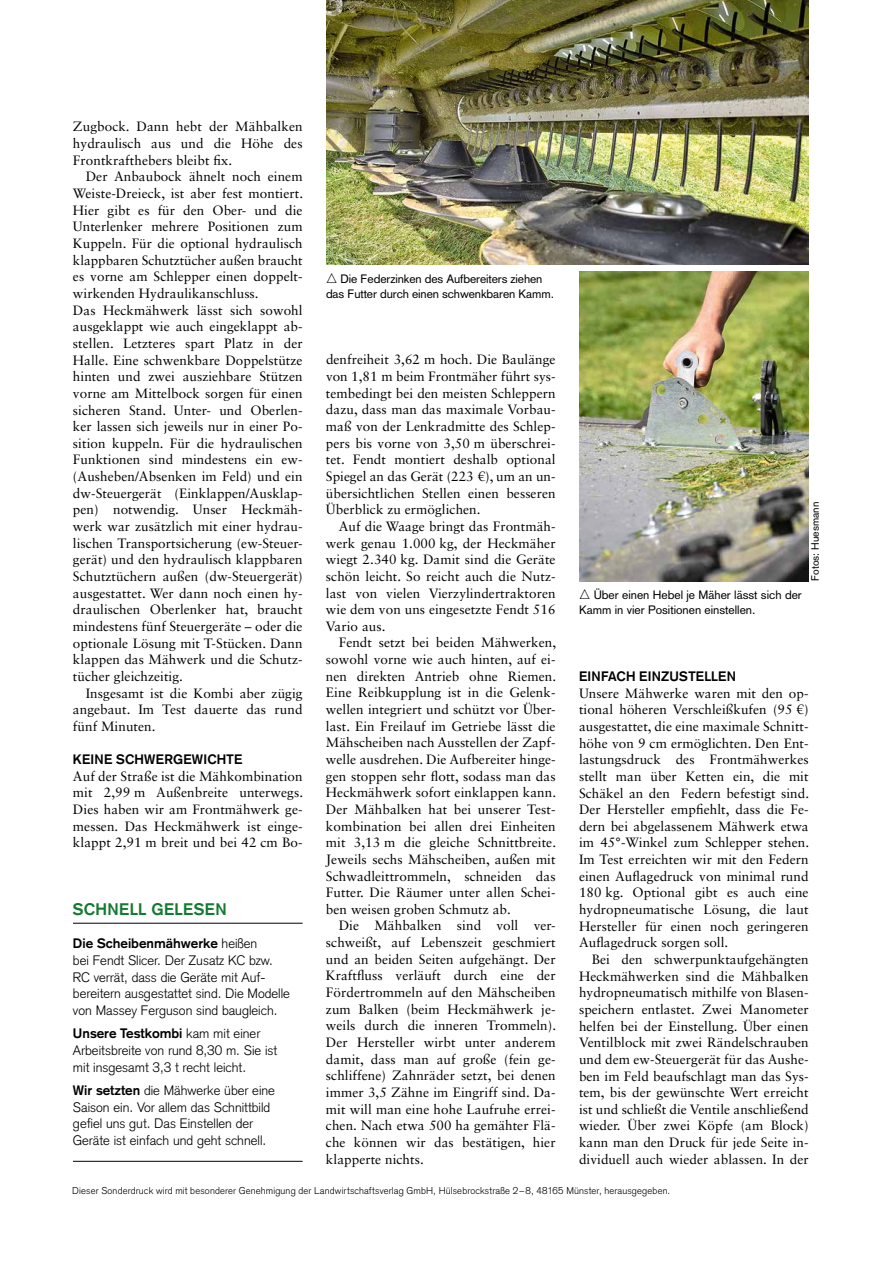
<style>
.page{position:relative;width:893px;height:1263px;background:#fff}
.page>*{position:absolute;margin:0;border:0;box-sizing:border-box;transform-origin:0 0}
.t1{font:700 16.5px "Basic Commercial LT Pro";letter-spacing:.025em;color:#137a31}
.t2{font:13.5px/16.6px "Sabon LT Std";letter-spacing:.005em;color:#000;text-align:justify}
.t3{font:300 13.5px/16.6px "Basic Commercial LT Pro";color:#000}
.t4{font:700 13.5px "Basic Commercial LT Pro";letter-spacing:.02em;color:#000}
.t5{font:12px/15px "Basic Commercial LT Pro";letter-spacing:-.01em;color:#000}
.t6{font:10.5px "Basic Commercial LT Pro";color:#000}
.t7{font:300 9.75px "Basic Commercial LT Pro";letter-spacing:.015em;color:#000}
.s1{font-weight:700}
</style>
<div class="page">
<hr style="left:73px;top:923px;width:230px;height:1px;background:#000">
<hr style="left:73px;top:1161px;width:230px;height:1px;background:#000">
<img style="left:326px;top:0;width:483px;height:265px">
<img style="left:579px;top:272px;width:230px;height:309px">
<p class="t2" style="left:73px;top:118px;width:231px">Zugbock. Dann hebt der Mähbalken hydraulisch aus und die Höhe des Frontkrafthebers bleibt fix.</p>
<p class="t2" style="left:73px;top:168px;width:232px;text-align:left;text-indent:13px">Der Anbaubock ähnelt noch einem Weiste-Dreieck, ist aber fest montiert.<br>Hier gibt es für den Ober- und die Unterlenker mehrere Positionen zum Kuppeln. Für die optional hydraulisch klappbaren Schutztücher außen braucht es vorne am Schlepper einen doppelt&shy;wirkenden Hydraulikanschluss.<br>Das Heckmähwerk lässt sich sowohl ausgeklappt wie auch eingeklappt ab&shy;stellen. Letzteres spart Platz in der Halle. Eine schwenkbare Doppelstütze hinten und zwei ausziehbare Stützen vorne am Mittelbock sorgen für einen sicheren Stand. Unter- und Oberlen&shy;ker lassen sich jeweils nur in einer Po&shy;sition kuppeln. Für die hydraulischen Funktionen sind mindestens ein ew-(Ausheben/Absenken im Feld) und ein dw-Steuergerät (Einklappen/Ausklap&shy;pen) notwendig. Unser Heckmäh&shy;werk war zusätzlich mit einer hydrau&shy;lischen Transportsicherung (ew-Steuer&shy;gerät) und den hydraulisch klappbaren Schutztüchern außen (dw-Steuergerät) ausgestattet. Wer dann noch einen hy&shy;draulischen Oberlenker hat, braucht mindestens fünf Steuergeräte – oder die optionale Lösung mit T-Stücken. Dann klappen das Mähwerk und die Schutz&shy;tücher gleichzeitig.</p>
<p class="t2" style="left:73px;top:684px;width:231px;text-indent:13px">Insgesamt ist die Kombi aber zügig angebaut. Im Test dauerte das rund fünf Minuten.</p>
<p class="t4" style="left:73px;top:751px;width:171px">KEINE SCHWERGEWICHTE</p>
<p class="t2" style="left:73px;top:768px;width:232px">Auf der Straße ist die Mähkombination mit 2,99 m Außenbreite unterwegs.<br>Dies haben wir am Frontmähwerk ge&shy;messen. Das Heckmähwerk ist einge&shy;klappt 2,91 m breit und bei 42 cm Bo-</p>
<p class="t1" style="left:73px;top:899px;width:155px">SCHNELL GELESEN</p>
<p class="t3" style="left:73px;top:935px;width:219px"><span class="s1">Die Scheibenmähwerke</span> heißen<br>bei Fendt Slicer. Der Zusatz KC bzw.<br>RC -verrät, dass die Geräte mit Auf&shy;bereitern ausgestattet sind. Die Modelle von Massey Ferguson sind baugleich.</p>
<p class="t3" style="left:73px;top:1025px;width:206px"><span class="s1">Unsere Testkombi</span> kam mit einer<br>Arbeitsbreite von rund 8,30 m. Sie ist mit insgesamt 3,3 t recht leicht.</p>
<p class="t3" style="left:73px;top:1082px;width:204px"><span class="s1">Wir setzten</span> die Mähwerke über eine Saison ein. Vor allem das Schnittbild gefiel uns gut. Das Einstellen der Geräte ist einfach und geht schnell.</p>
<p class="t5" style="left:326px;top:271px;width:230px">△ Die Federzinken des Aufbereiters ziehen das Futter durch einen schwenkbaren Kamm.</p>
<p class="t2" style="left:326px;top:351px;width:231px">denfreiheit 3,62 m hoch. Die Baulänge von 1,81 m beim Frontmäher führt sys&shy;tembedingt bei den meisten Schleppern dazu, dass man das maximale Vorbau&shy;maß von der Lenkradmitte des Schlep&shy;pers bis vorne von 3,50 m überschrei&shy;tet. Fendt montiert deshalb optional Spiegel an das Gerät (223 €), um an un&shy;übersichtlichen Stellen einen besseren Überblick zu ermöglichen.</p>
<p class="t2" style="left:326px;top:518px;width:231px;text-indent:13px">Auf die Waage bringt das Frontmäh&shy;werk genau 1.000 kg, der Heckmäher wiegt 2.340 kg. Damit sind die Geräte schön leicht. So reicht auch die Nutz&shy;last von vielen Vierzylindertraktoren wie dem von uns eingesetzte Fendt 516<br>Vario aus.</p>
<p class="t2" style="left:326px;top:634px;width:232px;text-indent:13px">Fendt setzt bei beiden Mähwerken, sowohl vorne wie auch hinten, auf ei&shy;nen direkten Antrieb ohne Riemen.<br>Eine Reibkupplung ist in die Gelenk&shy;wellen integriert und schützt vor Über&shy;last. Ein Freilauf im Getriebe lässt die Mähscheiben nach Ausstellen der Zapf&shy;welle ausdrehen. Die Aufbereiter hinge&shy;gen stoppen sehr flott, sodass man das Heckmähwerk sofort einklappen kann.<br>Der Mähbalken hat bei unserer Test&shy;kombination bei allen drei Einheiten mit 3,13 m die gleiche Schnittbreite.<br>Jeweils sechs Mähscheiben, außen mit Schwadleittrommeln, schneiden das Futter. Die Räumer unter allen Schei&shy;ben weisen groben Schmutz ab.</p>
<p class="t2" style="left:326px;top:917px;width:232px;text-indent:13px">Die Mähbalken sind voll ver&shy;schweißt, auf Lebenszeit geschmiert und an beiden Seiten aufgehängt. Der Kraftfluss verläuft durch eine der Fördertrommeln auf den Mähscheiben zum Balken (beim Heckmähwerk je&shy;weils durch die inneren Trommeln).<br>Der Hersteller wirbt unter anderem damit, dass man auf große (fein ge&shy;schliffene) Zahnräder setzt, bei denen immer 3,5 Zähne im Eingriff sind. Da&shy;mit will man eine hohe Laufruhe errei&shy;chen. Nach etwa 500 ha gemähter Flä&shy;che können wir das bestätigen, hier klapperte nichts.</p>
<p class="t5" style="left:579px;top:588px;width:224px">△ Über einen Hebel je Mäher lässt sich der<br>Kamm in vier Positionen einstellen.</p>
<p class="t6" style="left:809px;top:581px;width:81px;rotate:-90deg">Fotos: Huesmann</p>
<p class="t4" style="left:579px;top:668px;width:159px">EINFACH EINZUSTELLEN</p>
<p class="t2" style="left:579px;top:684px;width:232px">Unsere Mähwerke waren mit den op&shy;tional höheren Verschleißkufen (95 €) ausgestattet, die eine maximale Schnitt&shy;höhe von 9 cm ermöglichten. Den Ent&shy;lastungsdruck des Frontmähwerkes stellt man über Ketten ein, die mit Schäkel an den Federn befestigt sind.<br>Der Hersteller empfiehlt, dass die Fe&shy;dern bei abgelassenem Mähwerk etwa im 45°-Winkel zum Schlepper stehen.<br>Im Test erreichten wir mit den Federn einen Auflagedruck von minimal rund 180 kg. Optional gibt es auch eine hydropneumatische Lösung, die laut Hersteller für einen noch geringeren Auflagedruck sorgen soll.</p>
<p class="t2" style="left:579px;top:951px;width:231px;text-indent:13px">Bei den schwerpunktaufgehängten Heckmähwerken sind die Mähbalken hydropneumatisch mithilfe von Blasen&shy;speichern entlastet. Zwei Manometer helfen bei der Einstellung. Über einen Ventilblock mit zwei Rändelschrauben und dem ew-Steuergerät für das Aushe&shy;ben im Feld beaufschlagt man das Sys&shy;tem, bis der gewünschte Wert erreicht ist und schließt die Ventile anschließend wieder. Über zwei Köpfe (am Block) kann man den Druck für jede Seite in&shy;dividuell auch wieder ablassen. In der</p>
<p class="t7" style="left:72px;top:1185px;width:600px">Dieser Sonderdruck wird mit besonderer Genehmigung der Landwirtschaftsverlag GmbH, Hülsebrockstraße 2–8, 48165 Münster, herausgegeben.</p>
</div>
